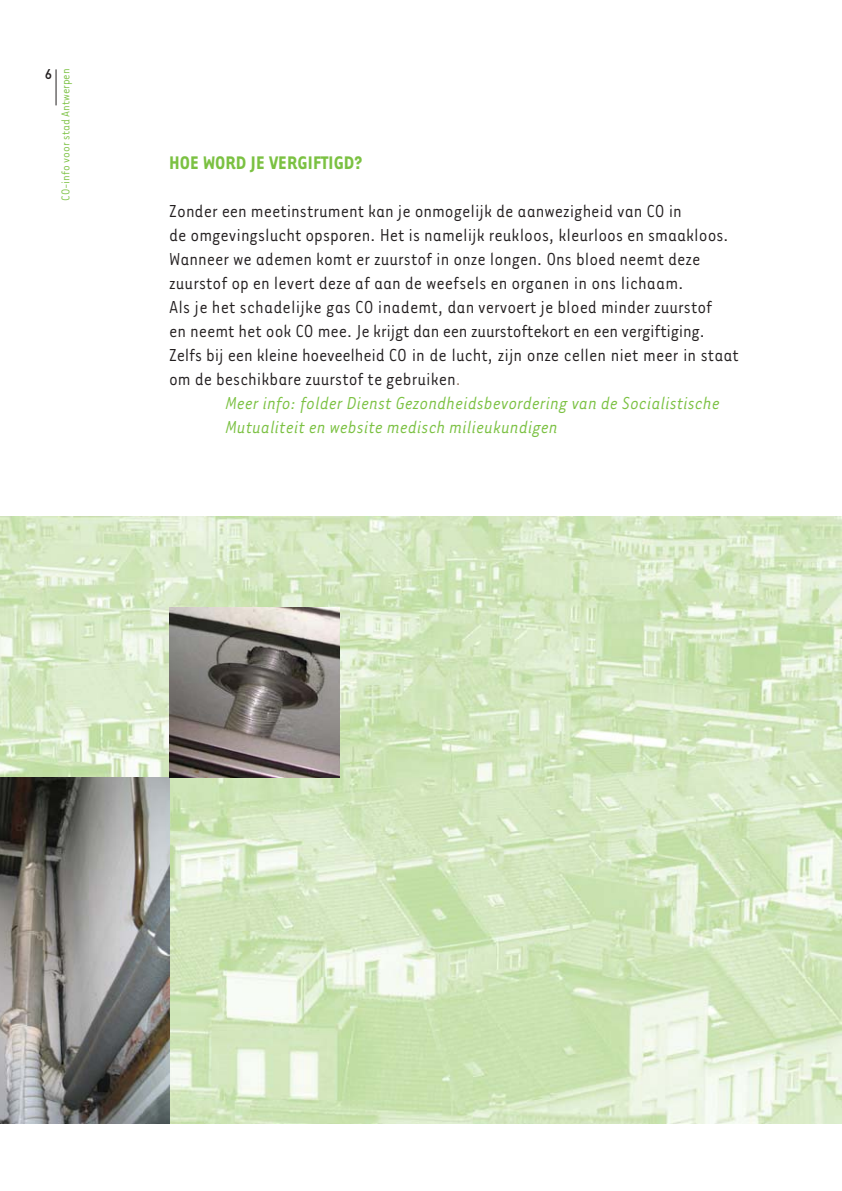
<style>
.page{position:relative;width:842px;height:1191px;background:#fff}
.page>*{position:absolute;margin:0;border:0;box-sizing:border-box;transform-origin:0 0}
.t1{font:21px "Tarzana Nrw BBC Bold";color:#7bc142}
.t2{font:20px/24px "Tarzana Nrw BBC";color:#231f20}
.t3{font:20px/24px "Tarzana Nrw BBC Italic";color:#7bc142}
.t4{font:14px "DIN Mittelschrift";color:#231f20}
.t5{font:13px "Tarzana Nrw BBC";color:#7bc142}
.s1{color:#9a8271}
</style>
<div class="page">
<hr style="left:56px;top:69px;width:1px;height:36px;background:#231f20">
<img style="left:0;top:516px;width:841px;height:607px">
<img style="left:0;top:777px;width:169px;height:346px">
<img style="left:169px;top:607px;width:170px;height:170px">
<p class="t4" style="left:45px;top:69px;width:8px">6</p>
<p class="t5" style="left:57px;top:201px;width:134px;rotate:-90deg">CO-info voor stad Antwerpen</p>
<p class="t1" style="left:169px;top:155px;width:195px">HOE WORD JE VERGIFTIGD?</p>
<p class="t2" style="left:169px;top:198px;width:571px">Zonder een meetinstrument kan je onmogelijk de aanwezigheid van CO in<br>de omgevingslucht opsporen. Het is namelijk reukloos, kleurloos en smaakloos.<br>Wanneer we ademen komt er zuurstof in onze longen. Ons bloed neemt deze zuurstof op en levert deze af aan de weefsels en organen in ons lichaam.<br>Als je het schadelijke gas CO inademt, dan vervoert je bloed minder zuurstof<br>en neemt het ook CO mee. Je krijgt dan een zuurstoftekort en een vergiftiging.<br>Zelfs bij een kleine hoeveelheid CO in de lucht, zijn onze cellen niet meer in staat om de beschikbare zuurstof te gebruiken<span class="s1">.</span></p>
<p class="t3" style="left:226px;top:390px;width:496px">Meer info: folder Dienst Gezondheidsbevordering van de Socialistische<br>Mutualiteit en website medisch milieukundigen</p>
</div>
